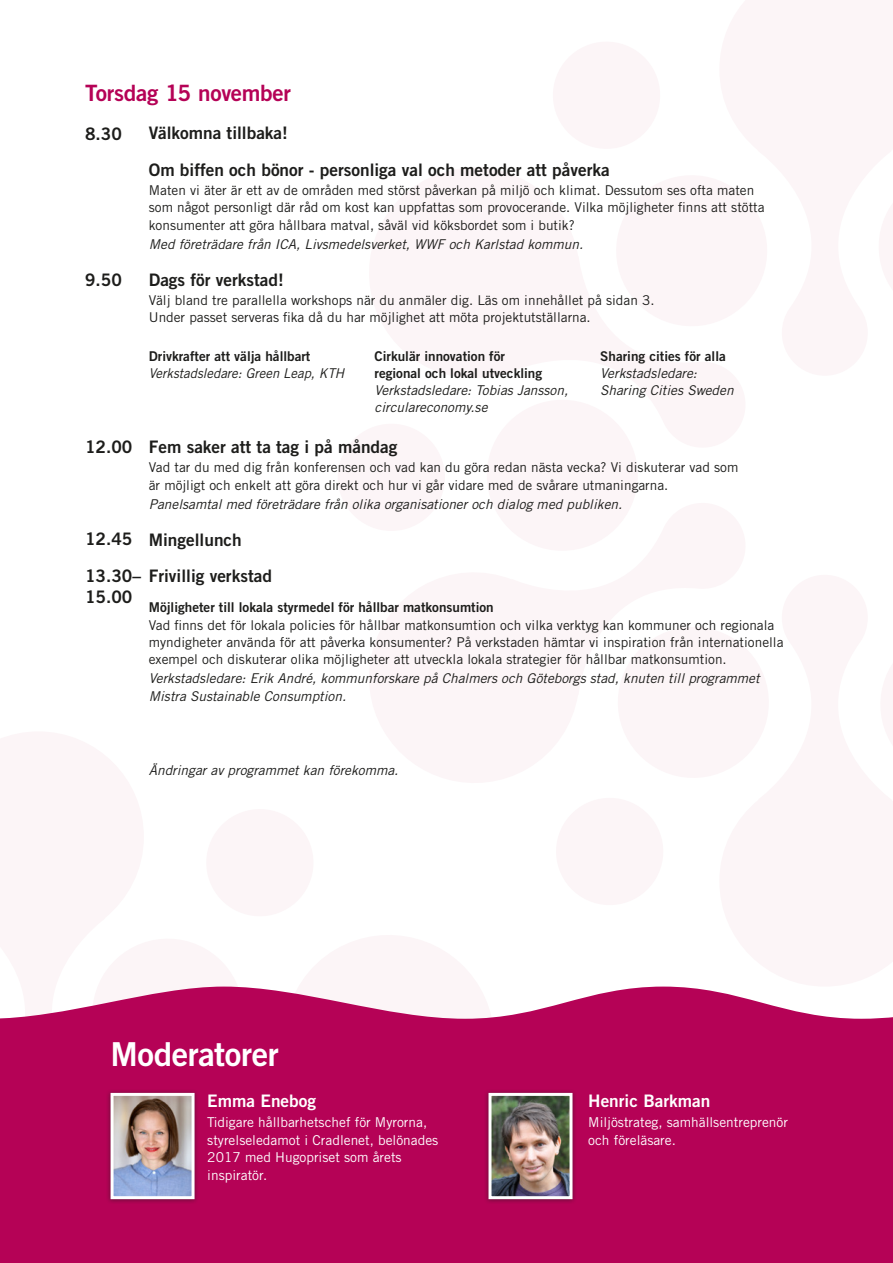
<style>
.page{position:relative;width:893px;height:1263px;background:#fff}
.page>*{position:absolute;margin:0;border:0;box-sizing:border-box;transform-origin:0 0}
.Rubrik_1{font:33px "Trade Gothic LT Std Bd 2";letter-spacing:-.015em;color:#fff}
.Rubrik_nivå_2{font:22.5px "Trade Gothic LT Std Bd 2";letter-spacing:-.015em;color:#b50256}
.Rubrik_3{font:17.25px/21px "Trade Gothic LT Std Bd 2";color:#1d1d1b}
.Rubrik_3-2{font:17.25px "Trade Gothic LT Std Bd 2";color:#fff}
.Brödtext_-_Trade{font:13.65px/17.5px "Trade Gothic LT Std";color:#fff}
.Brödtext_-_Trade-2{font:13.5px/17.2px "Trade Gothic LT Std";color:#1d1d1b}
.Brödtext_-_Trade_Ita{font:italic 13.5px/17.2px "Trade Gothic LT Std";color:#1d1d1b}
.Rubrik_4{font:13.5px/17.2px "Trade Gothic LT Std Bd 2";color:#1d1d1b}
</style>
<div class="page">
<div style="left:487px;top:400px;width:151px;height:151px;background:#fcf5f7;border-radius:50%"></div>
<div style="left:338px;top:424px;width:107px;height:107px;background:#fcf5f7;border-radius:50%"></div>
<svg style="left:0;top:986px;width:893px;height:277px;background:#bb1864"></svg>
<svg style="left:82px;top:986px;width:294px;height:277px;background:#b61c64"></svg>
<div style="left:484px;top:1088px;width:93px;height:116px;background:#ad0352"></div>
<img style="left:425px;top:1091px;width:149px;height:172px">
<h2 class="Rubrik_nivå_2" style="left:85px;top:79px;width:207px">Torsdag 15 november</h2>
<h3 class="Rubrik_3" style="left:149px;top:122px;width:141px">Välkomna tillbaka!</h3>
<h3 class="Rubrik_3" style="left:149px;top:159px;width:462px">Om biffen och bönor - personliga val och metoder att påverka</h3>
<p class="Brödtext_-_Trade-2" style="left:149px;top:181px;width:617px">Maten vi äter är ett av de områden med störst påverkan på miljö och klimat. Dessutom ses ofta maten som något personligt där råd om kost kan uppfattas som provocerande. Vilka möjligheter finns att stötta konsumenter att göra hållbara matval, såväl vid köksbordet som i butik?</p>
<p class="Brödtext_-_Trade_Ita" style="left:149px;top:236px;width:436px">Med företrädare från ICA, Livsmedelsverket, WWF och Karlstad kommun.</p>
<h3 class="Rubrik_3" style="left:149px;top:269px;width:137px">Dags för verkstad!</h3>
<p class="Brödtext_-_Trade-2" style="left:149px;top:291px;width:507px">Välj bland tre parallella workshops när du anmäler dig. Läs om innehållet på sidan 3.<br>Under passet serveras fika då du har möjlighet att möta projektutställarna.</p>
<h3 class="Rubrik_3" style="left:85px;top:123px;width:38px">8.30</h3>
<h3 class="Rubrik_3" style="left:85px;top:269px;width:38px">9.50</h3>
<h4 class="Rubrik_4" style="left:149px;top:347px;width:163px">Drivkrafter att välja hållbart</h4>
<p class="Brödtext_-_Trade_Ita" style="left:149px;top:365px;width:197px">Verkstadsledare: Green Leap, KTH</p>
<h4 class="Rubrik_4" style="left:375px;top:347px;width:169px">Cirkulär innovation för regional och lokal utveckling</h4>
<p class="Brödtext_-_Trade_Ita" style="left:375px;top:382px;width:195px">Verkstadsledare: Tobias Jansson, circulareconomy.se</p>
<h4 class="Rubrik_4" style="left:600px;top:347px;width:127px">Sharing cities för alla</h4>
<p class="Brödtext_-_Trade_Ita" style="left:600px;top:365px;width:135px">Verkstadsledare:<br>Sharing Cities Sweden</p>
<h3 class="Rubrik_3" style="left:149px;top:436px;width:250px">Fem saker att ta tag i på måndag</h3>
<p class="Brödtext_-_Trade-2" style="left:149px;top:459px;width:591px">Vad tar du med dig från konferensen och vad kan du göra redan nästa vecka? Vi diskuterar vad som är möjligt och enkelt att göra direkt och hur vi går vidare med de svårare utmaningarna.</p>
<p class="Brödtext_-_Trade_Ita" style="left:149px;top:496px;width:475px">Panelsamtal med företrädare från olika organisationer och dialog med publiken.</p>
<h3 class="Rubrik_3" style="left:149px;top:529px;width:94px">Mingellunch</h3>
<h3 class="Rubrik_3" style="left:85px;top:436px;width:49px">12.00</h3>
<h3 class="Rubrik_3" style="left:85px;top:528px;width:49px">12.45</h3>
<h3 class="Rubrik_3" style="left:85px;top:565px;width:188px">13.30– Frivillig verkstad<br>15.00</h3>
<h4 class="Rubrik_4" style="left:149px;top:599px;width:346px">Möjligheter till lokala styrmedel för hållbar matkonsumtion</h4>
<p class="Brödtext_-_Trade-2" style="left:149px;top:616px;width:636px">Vad finns det för lokala policies för hållbar matkonsumtion och vilka verktyg kan kommuner och regionala myndigheter använda för att påverka konsumenter? På verkstaden hämtar vi inspiration från internationella exempel och diskuterar olika möjligheter att utveckla lokala strategier för hållbar matkonsumtion.</p>
<p class="Brödtext_-_Trade_Ita" style="left:149px;top:670px;width:612px">Verkstadsledare: Erik André, kommunforskare på Chalmers och Göteborgs stad, knuten till programmet<br>Mistra Sustainable Consumption.</p>
<p class="Brödtext_-_Trade_Ita" style="left:149px;top:761px;width:251px">Ändringar av programmet kan förekomma.</p>
<h1 class="Rubrik_1" style="left:111px;top:1033px;width:170px">Moderatorer</h1>
<h3 class="Rubrik_3-2" style="left:207px;top:1090px;width:110px">Emma Enebog</h3>
<p class="Brödtext_-_Trade" style="left:207px;top:1113px;width:233px">Tidigare hållbarhetschef för Myrorna, styrelseledamot i Cradlenet, belönades<br>2017 med Hugopriset som årets inspiratör.</p>
<h3 class="Rubrik_3-2" style="left:588px;top:1090px;width:124px">Henric Barkman</h3>
<p class="Brödtext_-_Trade" style="left:588px;top:1113px;width:201px">Miljöstrateg, samhällsentreprenör och föreläsare.</p>
</div>
